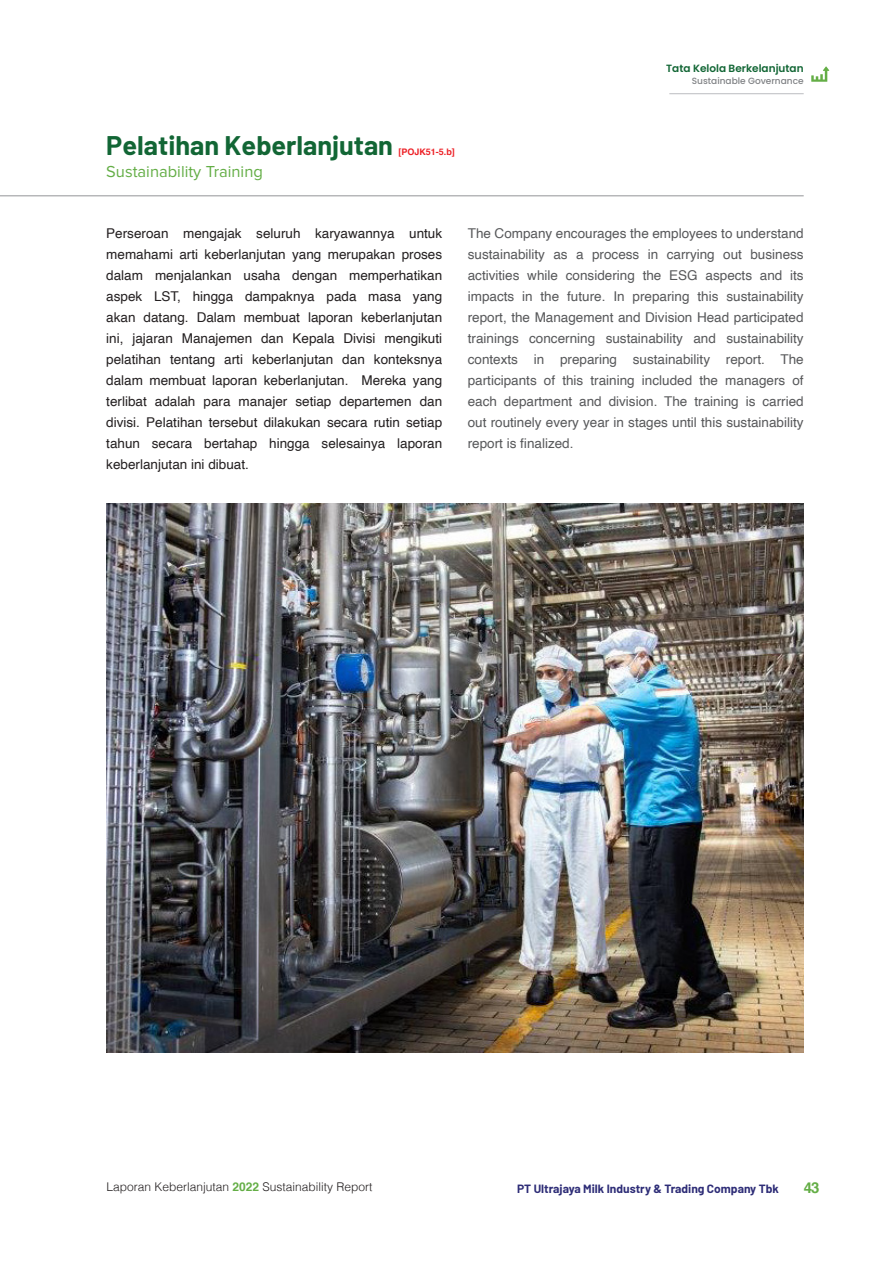
<style>
.page{position:relative;width:893px;height:1263px;background:#fff}
.page>*{position:absolute;margin:0;border:0;box-sizing:border-box;transform-origin:0 0}
.t1{font:700 27px "Barlow";color:#126635}
.t2{font:16.5px "Proxima Nova";color:#64ae46}
.t3{font:700 15px "Helvetica";color:#64ae46}
.BODY_INDO_ULTRA_JAYA{font:13.5px/21px "Helvetica";color:#231f20;text-align:justify}
.BODY_ENG_ULTRA_JAYA{font:13.5px/21px "Helvetica";color:#57585a;text-align:justify}
.t4{font:300 12px "Helvetica";color:#231f20}
.t5{font:700 12px "Barlow";color:#2e2d77}
.t6{font:600 10.5px "Poppins";color:#126635}
.t7{font:500 9px "Poppins";color:#808285}
.t8{font:700 9px "Helvetica";color:#ed2026}
.s1{font-weight:700;color:#64ae46}
</style>
<div class="page">
<hr style="left:669px;top:93px;width:135px;height:1px;background:#bcbdc0">
<svg style="left:811px;top:66px;width:18px;height:16px"></svg>
<img style="left:106px;top:504px;width:698px;height:548px">
<hr style="left:0;top:196px;width:804px;height:1px;background:#939598">
<p class="t1" style="left:106px;top:128px;width:288px">Pelatihan Keberlanjutan</p>
<p class="t8" style="left:398px;top:144px;width:58px">[POJK51-5.b]</p>
<p class="t2" style="left:106px;top:164px;width:158px">Sustainability Training</p>
<p class="t6" style="left:666px;top:62px;width:139px">Tata Kelola Berkelanjutan</p>
<p class="t7" style="left:692px;top:76px;width:113px">Sustainable Governance</p>
<p class="BODY_INDO_ULTRA_JAYA" style="left:106px;top:223px;width:337px">Perseroan mengajak seluruh karyawannya untuk memahami arti keberlanjutan yang merupakan proses dalam menjalankan usaha dengan memperhatikan aspek LST, hingga dampaknya pada masa yang akan datang. Dalam membuat laporan keberlanjutan ini, jajaran Manajemen dan Kepala Divisi mengikuti pelatihan tentang arti keberlanjutan dan konteksnya dalam membuat laporan keberlanjutan. Mereka yang terlibat adalah para manajer setiap departemen dan divisi. Pelatihan tersebut dilakukan secara rutin setiap tahun secara bertahap hingga selesainya laporan keberlanjutan ini dibuat.</p>
<p class="BODY_ENG_ULTRA_JAYA" style="left:468px;top:223px;width:337px">The Company encourages the employees to understand sustainability as a process in carrying out business activities while considering the ESG aspects and its impacts in the future. In preparing this sustainability report, the Management and Division Head participated trainings concerning sustainability and sustainability contexts in preparing sustainability report. The participants of this training included the managers of each department and division. The training is carried out routinely every year in stages until this sustainability report is finalized.</p>
<p class="t4" style="left:106px;top:1177px;width:268px">Laporan Keberlanjutan <span class="s1">2022</span> Sustainability Report</p>
<p class="t5" style="left:517px;top:1181px;width:263px">PT Ultrajaya Milk Industry &amp; Trading Company Tbk</p>
<p class="t3" style="left:804px;top:1175px;width:17px">43</p>
</div>
